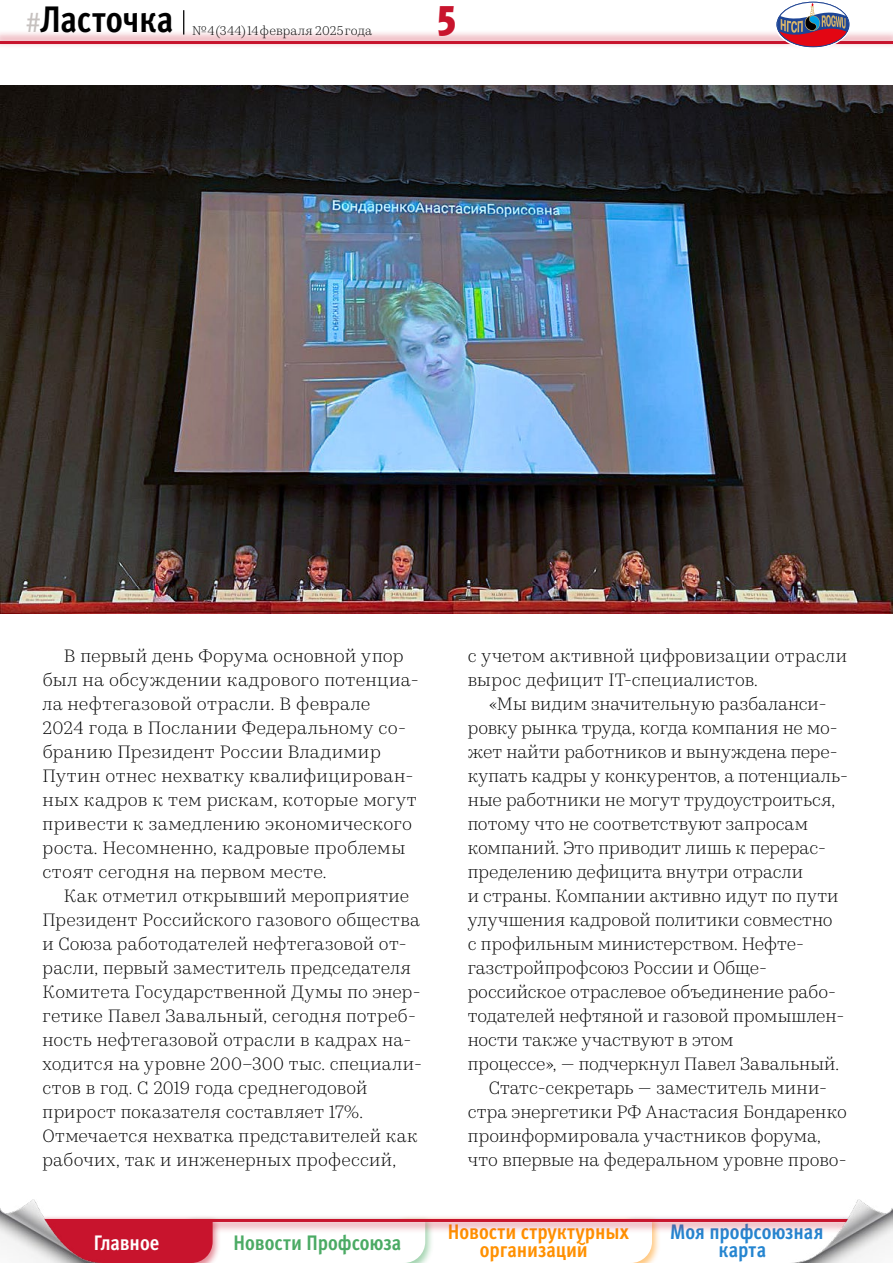
<style>
.page{position:relative;width:893px;height:1263px;background:#fff}
.page>*{position:absolute;margin:0;border:0;box-sizing:border-box;transform-origin:0 0}
.t1{font:900 condensed 43.5px "Meta Pro";color:#c8142d}
.t2{font:700 condensed 36.9px "Meta Pro";letter-spacing:-.005em;color:#000}
.t3{font:700 condensed 21px/18px "Meta Pro";color:#ff9000;text-align:center}
.t4{font:700 condensed 21px/18px "Meta Pro";letter-spacing:-.005em;color:#2585d0;text-align:center}
.t5{font:700 condensed 21px "Meta Pro";color:#4baa64}
.t6{font:700 condensed 21px "Meta Pro";letter-spacing:-.005em;color:#fff}
.t7{font:300 18px/24px "Kazimir Text";letter-spacing:.01em;color:#000}
.t8{font:300 12.75px "Kazimir Text";letter-spacing:.015em;color:#000}
.s1{font-weight:400;font-stretch:normal;font-size:27px;color:#c6c1bf}
</style>
<div class="page">
<img style="left:0;top:85px;width:893px;height:529px">
<svg style="left:104px;top:1234px;width:555px;height:29px"></svg>
<div style="left:0;top:29px;width:893px;height:20px;background:#c8142d;opacity:.3"></div>
<hr style="left:0;top:41px;width:893px;height:3px;background:#c8142d">
<div style="left:0;top:1214px;width:893px;height:20px;background:#c8142d;opacity:.3"></div>
<hr style="left:0;top:1219px;width:893px;height:3px;background:#c8142d">
<svg style="left:183px;top:10px;width:1px;height:25px"></svg>
<svg style="left:775px;top:2px;width:75px;height:46px"></svg>
<div style="left:775px;top:0;width:75px;height:48px;border:1px solid #fff;border-radius:50%"></div>
<img style="left:0;top:1199px;width:104px;height:64px">
<img style="left:789px;top:1199px;width:104px;height:64px">
<h2 class="t2" style="left:26px;top:-9px;width:149px"><span class="s1">#</span>Ласточка</h2>
<p class="t8" style="left:192px;top:21px;width:181px">№4 (344) 14 февраля 2025 года</p>
<h1 class="t1" style="left:437px;top:-14px;width:21px">5</h1>
<p class="t7" style="left:43px;top:642px;width:378px;text-indent:21px">В первый день Форума основной упор был на обсуждении кадрового потенциа&shy;ла нефтегазовой отрасли. В феврале<br>2024 года в Послании Федеральному со&shy;бранию Президент России Владимир Путин отнес нехватку квалифицирован&shy;ных кадров к тем рискам, которые могут привести к замедлению экономического роста. Несомненно, кадровые проблемы стоят сегодня на первом месте.</p>
<p class="t7" style="left:43px;top:882px;width:381px;text-indent:21px">Как отметил открывший мероприятие Президент Российского газового общества и Союза работодателей нефтегазовой от&shy;расли, первый заместитель председателя Комитета Государственной Думы по энер&shy;гетике Павел Завальный, сегодня потреб&shy;ность нефтегазовой отрасли в кадрах на&shy;ходится на уровне 200–300 тыс. специали&shy;стов в год. С 2019 года среднегодовой прирост показателя составляет 17%.<br>Отмечается нехватка представителей как рабочих, так и инженерных профессий,</p>
<p class="t6" style="left:94px;top:1226px;width:67px">Главное</p>
<p class="t5" style="left:234px;top:1226px;width:169px">Новости Профсоюза</p>
<p class="t7" style="left:468px;top:642px;width:381px">с учетом активной цифровизации отрасли вырос дефицит IT-специалистов.</p>
<p class="t7" style="left:489px;top:690px;width:339px">«Мы видим значительную разбаланси-</p>
<p class="t7" style="left:468px;top:714px;width:371px">ровку рынка труда, когда компания не мо-</p>
<p class="t7" style="left:468px;top:738px;width:371px">жет найти работников и вынуждена пере-</p>
<p class="t7" style="left:468px;top:762px;width:382px">купать кадры у конкурентов, а потенциаль-</p>
<p class="t7" style="left:468px;top:786px;width:369px">ные работники не могут трудоустроиться,</p>
<p class="t7" style="left:468px;top:811px;width:342px">потому что не соответствуют запросам</p>
<p class="t7" style="left:468px;top:835px;width:360px">компаний. Это приводит лишь к перерас-</p>
<p class="t7" style="left:468px;top:859px;width:337px">пределению дефицита внутри отрасли</p>
<p class="t7" style="left:468px;top:883px;width:372px">и страны. Компании активно идут по пути</p>
<p class="t7" style="left:468px;top:907px;width:366px">улучшения кадровой политики совместно</p>
<p class="t7" style="left:468px;top:931px;width:335px">с профильным министерством. Нефте-</p>
<p class="t7" style="left:468px;top:955px;width:298px">газстройпроф союз России и Обще-</p>
<p class="t7" style="left:468px;top:979px;width:370px">российское отраслевое объединение рабо-</p>
<p class="t7" style="left:468px;top:1003px;width:378px">тодателей нефтяной и газовой промышлен-</p>
<p class="t7" style="left:468px;top:1027px;width:267px">ности также участвуют в этом</p>
<p class="t7" style="left:468px;top:1051px;width:373px">процессе», — подчеркнул Павел Завальный.</p>
<p class="t7" style="left:489px;top:1075px;width:340px">Статс-секретарь — заместитель мини-</p>
<p class="t7" style="left:468px;top:1099px;width:381px">стра энергетики РФ Анастасия Бондаренко</p>
<p class="t7" style="left:468px;top:1123px;width:355px">проинформировала участников форума,</p>
<p class="t7" style="left:468px;top:1147px;width:380px">что впервые на федеральном уровне прово-</p>
<p class="t3" style="left:448px;top:1222px;width:182px">Новости структурных организаций</p>
<p class="t4" style="left:670px;top:1222px;width:155px">Моя профсоюзная карта</p>
</div>
